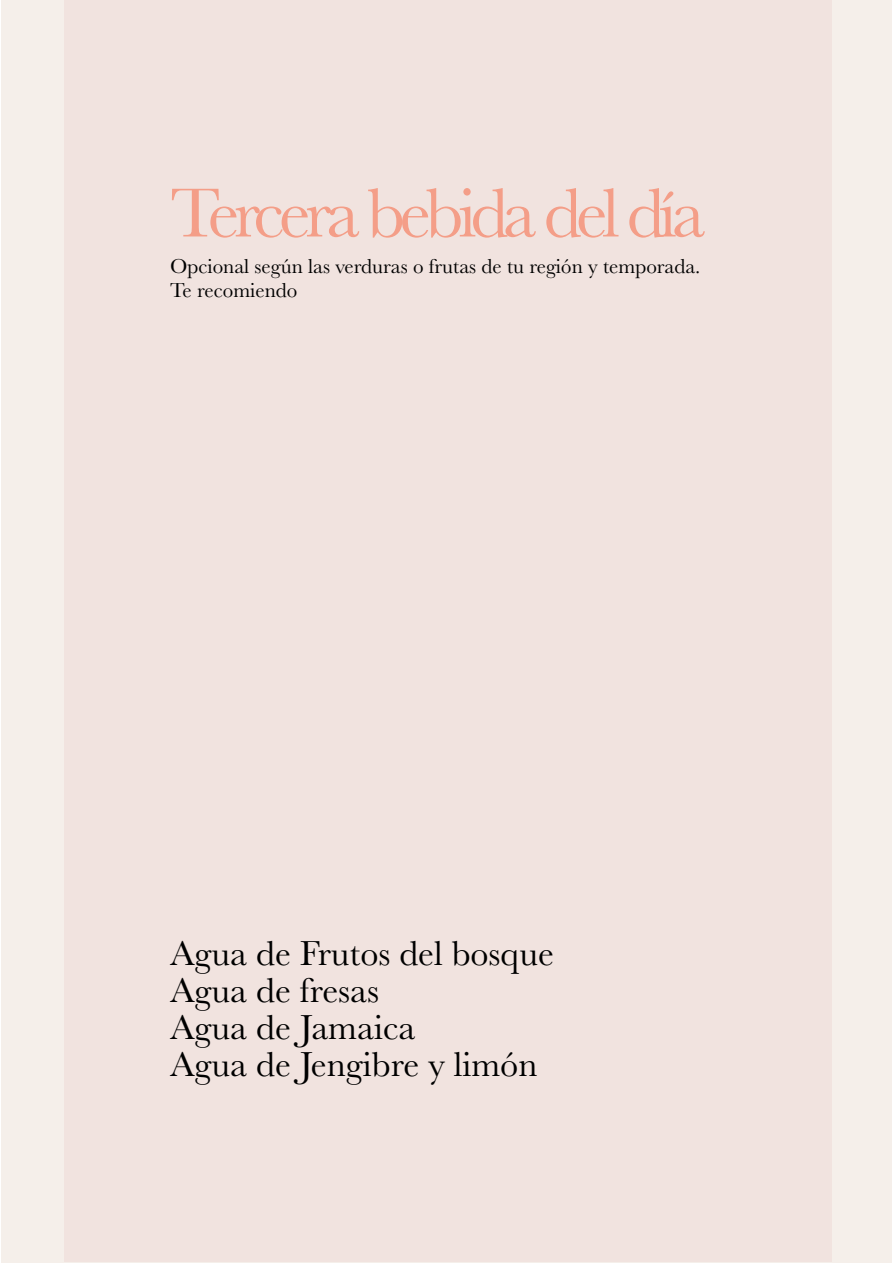
<style>
.page{position:relative;width:893px;height:1263px;background:#fff}
.page>*{position:absolute;margin:0;border:0;box-sizing:border-box;transform-origin:0 0}
.t1{font:72px "Baskerville MT Std";letter-spacing:-.075em;color:#f49e88}
.t2{font:36px/36.8px "Baskerville";color:#000}
.t3{font:21px/24px "Baskerville";color:#000}
</style>
<div class="page">
<div style="left:1px;top:0;width:891px;height:1263px;background:#f5efea"></div>
<div style="left:64px;top:0;width:767px;height:1262px;background:#f1e3df"></div>
<h1 class="t1" style="left:170px;top:171px;width:537px">Tercera bebida del día</h1>
<p class="t3" style="left:170px;top:255px;width:532px">Opcional según las verduras o frutas de tu región y temporada.<br>Te recomiendo</p>
<p class="t2" style="left:170px;top:936px;width:385px">Agua de Frutos del bosque<br>Agua de fresas<br>Agua de Jamaica<br>Agua de Jengibre y limón</p>
</div>
